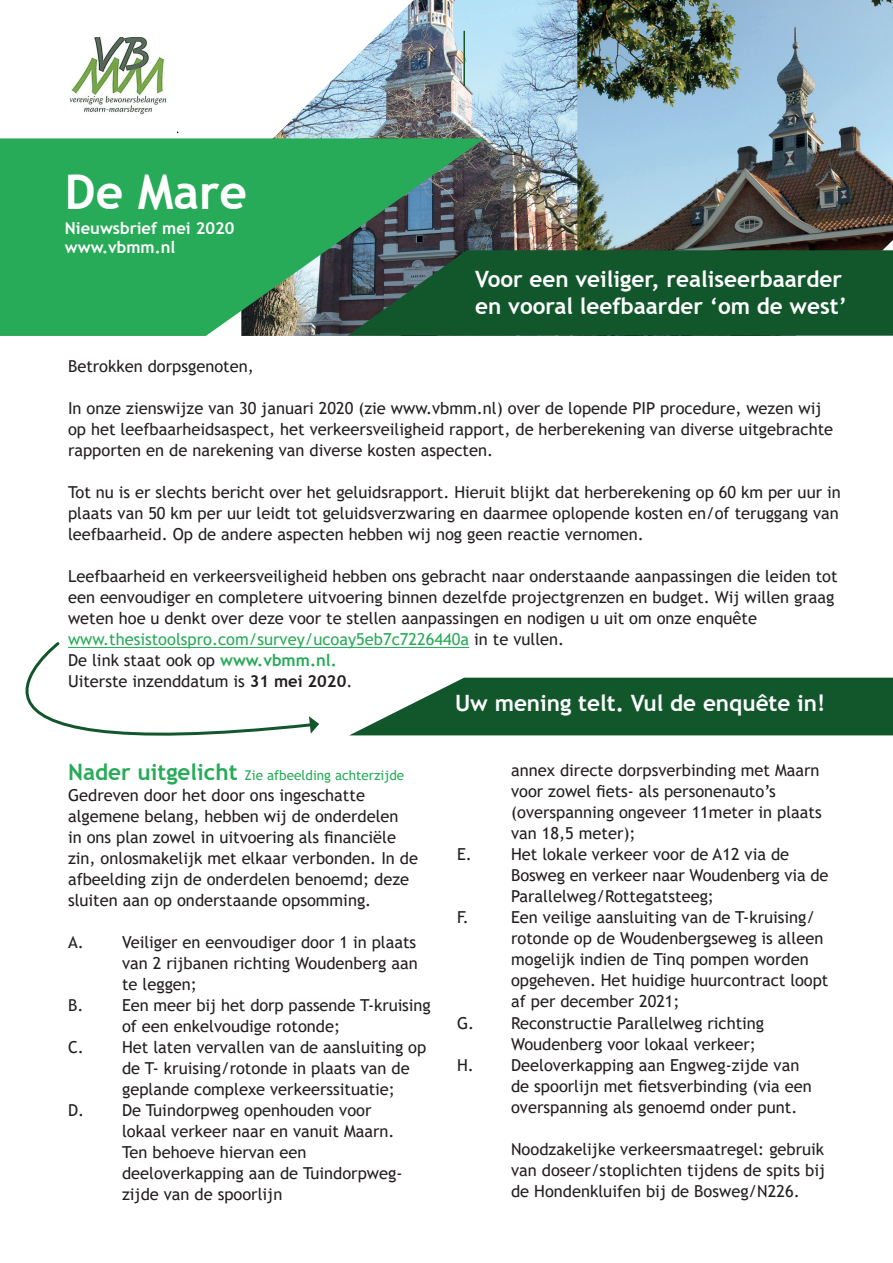
<style>
.page{position:relative;width:893px;height:1263px;background:#fff}
.page>*{position:absolute;margin:0;border:0;box-sizing:border-box;transform-origin:0 0}
.t1{font:700 48px "Trebuchet MS";color:#fff}
.t2{font:700 22.5px/27px "Trebuchet MS";color:#fff}
.t3{font:16.5px/21px "Trebuchet MS";color:#231f20}
.t4{font:700 16.5px/19.8px "Trebuchet MS";color:#fff}
.t5{font:13.5px "Trebuchet MS";color:#28ab58}
.s1{color:#28ab58}
.s2{font-weight:700;color:#28ab58}
.s3{font-weight:700}
.s4{font-weight:700;font-size:22.5px}
</style>
<div class="page">
<img style="left:69px;top:38px;width:98px;height:77px">
<img style="left:273px;top:0;width:620px;height:250px">
<svg style="left:0;top:138px;width:485px;height:198px;background:#329d5b"></svg>
<hr style="left:463px;top:31px;width:2px;height:55px;background:#14572c">
<hr style="left:68px;top:647px;width:401px;height:1px;background:#28ab58">
<svg style="left:348px;top:250px;width:545px;height:86px;background:#185631"></svg>
<svg style="left:350px;top:678px;width:543px;height:57px;background:#2a6842"></svg>
<svg style="left:25px;top:642px;width:294px;height:94px"></svg>
<h1 class="t1" style="left:65px;top:162px;width:184px">De Mare</h1>
<p class="t4" style="left:65px;top:218px;width:171px">Nieuwsbrief mei 2020 www.vbmm.nl</p>
<h2 class="t2" style="left:475px;top:265px;width:373px">Voor een veiliger, realiseerbaarder en vooral leefbaarder ‘om de west’</h2>
<p class="t3" style="left:68px;top:356px;width:187px">Betrokken dorpsgenoten,</p>
<p class="t3" style="left:68px;top:398px;width:767px">In onze zienswijze van 30 januari 2020 (zie www.vbmm.nl) over de lopende PIP procedure, wezen wij op het leefbaarheidsaspect, het verkeersveiligheid rapport, de herberekening van diverse uitgebrachte rapporten en de narekening van diverse kosten aspecten.</p>
<p class="t3" style="left:68px;top:482px;width:774px;text-align:justify">Tot nu is er slechts bericht over het geluidsrapport. Hieruit blijkt dat herberekening op 60 km per uur in plaats van 50 km per uur leidt tot geluidsverzwaring en daarmee oplopende kosten en/of teruggang van leefbaarheid. Op de andere aspecten hebben wij nog geen reactie vernomen.</p>
<p class="t3" style="left:68px;top:566px;width:771px">Leefbaarheid en verkeersveiligheid hebben ons gebracht naar onderstaande aanpassingen die leiden tot een eenvoudiger en completere uitvoering binnen dezelfde projectgrenzen en budget. Wij willen graag weten hoe u denkt over deze voor te stellen aanpassingen en nodigen u uit om onze enquête <span class="s1">www.thesistoolspro.com/survey/ucoay5eb7c7226440a</span> in te vullen.<br>De link staat ook op <span class="s2">www.vbmm.nl.<br></span>Uiterste inzenddatum is <span class="s3">31 mei 2020</span>.</p>
<p class="t5" style="left:68px;top:767px;width:338px"><span class="s4">Nader uitgelicht</span> Zie afbeelding achterzijde</p>
<p class="t3" style="left:68px;top:784px;width:352px">Gedreven door het door ons ingeschatte algemene belang, hebben wij de onderdelen<br>in ons plan zowel in uitvoering als financiële zin, onlosmakelijk met elkaar verbonden. In de afbeelding zijn de onderdelen benoemd; deze sluiten aan op onderstaande opsomming.</p>
<p class="t3" style="left:68px;top:931px;width:350px">A. Veiliger en eenvoudiger door 1 in plaats</p>
<p class="t3" style="left:122px;top:952px;width:297px">van 2 rijbanen richting Woudenberg aan</p>
<p class="t3" style="left:122px;top:973px;width:76px">te leggen;</p>
<p class="t3" style="left:68px;top:994px;width:364px">B. Een meer bij het dorp passende T-kruising</p>
<p class="t3" style="left:122px;top:1015px;width:220px">of een enkelvoudige rotonde;</p>
<p class="t3" style="left:68px;top:1036px;width:360px">C. Het laten vervallen van de aansluiting op</p>
<p class="t3" style="left:122px;top:1057px;width:289px">de T- kruising/rotonde in plaats van de</p>
<p class="t3" style="left:122px;top:1078px;width:274px">geplande complexe verkeerssituatie;</p>
<p class="t3" style="left:68px;top:1099px;width:305px">D. De Tuindorpweg openhouden voor</p>
<p class="t3" style="left:122px;top:1120px;width:274px">lokaal verkeer naar en vanuit Maarn.</p>
<p class="t3" style="left:122px;top:1141px;width:186px">Ten behoeve hiervan een</p>
<p class="t3" style="left:122px;top:1162px;width:282px">deeloverkapping aan de Tuindorpweg-</p>
<p class="t3" style="left:122px;top:1183px;width:162px">zijde van de spoorlijn</p>
<h2 class="t2" style="left:455px;top:689px;width:372px">Uw mening telt. Vul de enquête in!</h2>
<p class="t3" style="left:511px;top:760px;width:310px">annex directe dorpsverbinding met Maarn</p>
<p class="t3" style="left:511px;top:781px;width:266px">voor zowel fiets- als personenauto’s</p>
<p class="t3" style="left:511px;top:802px;width:312px">(overspanning ongeveer 11meter in plaats</p>
<p class="t3" style="left:511px;top:823px;width:126px">van 18,5 meter);</p>
<p class="t3" style="left:457px;top:844px;width:334px">E. Het lokale verkeer voor de A12 via de</p>
<p class="t3" style="left:511px;top:865px;width:319px">Bosweg en verkeer naar Woudenberg via de</p>
<p class="t3" style="left:511px;top:886px;width:204px">Parallelweg/Rottegatsteeg;</p>
<p class="t3" style="left:457px;top:907px;width:13px">F.</p>
<p class="t3" style="left:511px;top:907px;width:305px">Een veilige aansluiting van de T-kruising/</p>
<p class="t3" style="left:511px;top:928px;width:314px">rotonde op de Woudenbergseweg is alleen</p>
<p class="t3" style="left:511px;top:949px;width:299px">mogelijk indien de Tinq pompen worden</p>
<p class="t3" style="left:511px;top:970px;width:319px">opgeheven. Het huidige huurcontract loopt</p>
<p class="t3" style="left:511px;top:991px;width:170px">af per december 2021;</p>
<p class="t3" style="left:457px;top:1012px;width:309px">G. Reconstructie Parallelweg richting</p>
<p class="t3" style="left:511px;top:1033px;width:246px">Woudenberg voor lokaal verkeer;</p>
<p class="t3" style="left:457px;top:1054px;width:344px">H. Deeloverkapping aan Engweg-zijde van</p>
<p class="t3" style="left:511px;top:1075px;width:302px">de spoorlijn met fietsverbinding (via een</p>
<p class="t3" style="left:511px;top:1096px;width:288px">overspanning als genoemd onder punt.</p>
<p class="t3" style="left:511px;top:1138px;width:316px;text-align:justify">Noodzakelijke verkeersmaatregel: gebruik van doseer/stoplichten tijdens de spits bij de Hondenkluifen bij de Bosweg/N226.</p>
</div>
